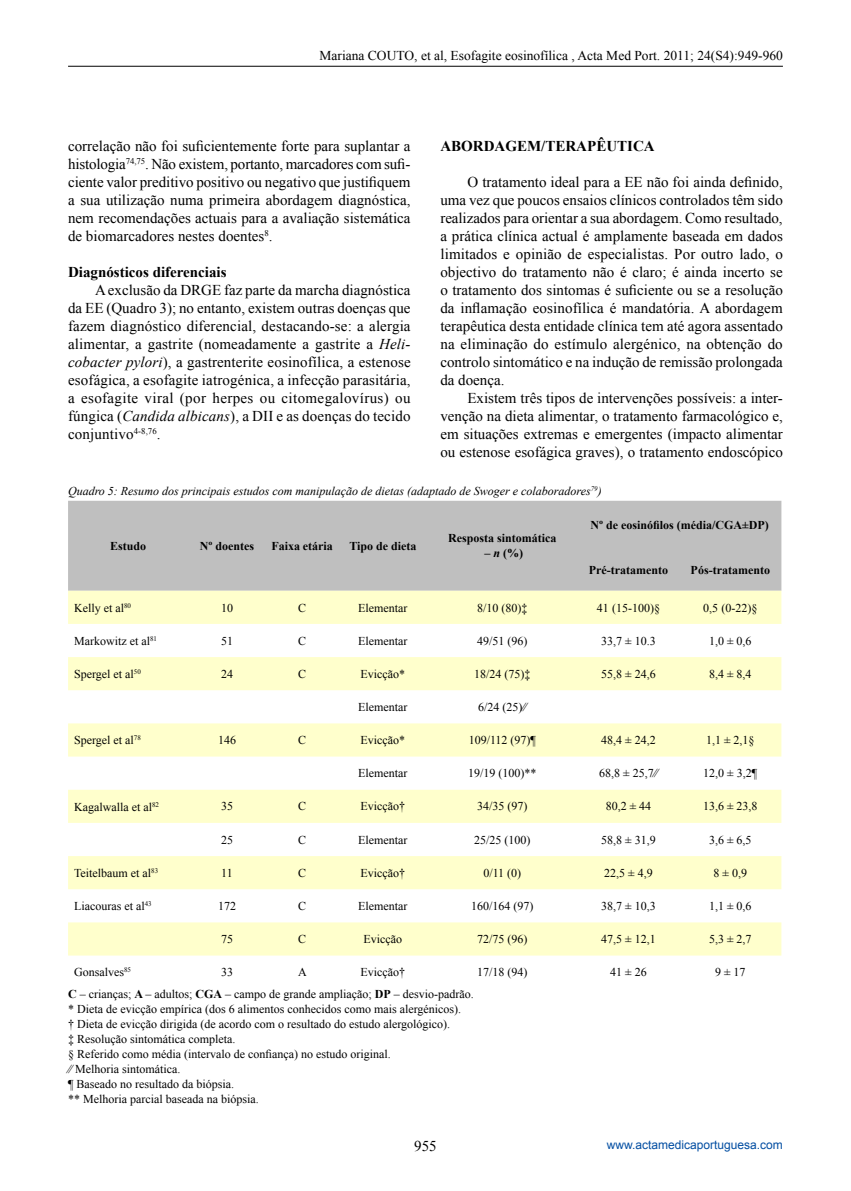
<style>
.page{position:relative;width:851px;height:1191px;background:#fff}
.page>*{position:absolute;margin:0;border:0;box-sizing:border-box;transform-origin:0 0}
.t1{font:15px/18px "Times New Roman";color:#000;text-align:justify}
.t2{font:700 15px "Times New Roman";color:#000}
.t3{font:13.5px "Times New Roman";color:#000}
.t4{font:12px/15px "Times New Roman";color:#000}
.t5{font:700 12px "Times New Roman";color:#000}
.t6{font:italic 12px "Times New Roman";color:#000}
.t7{font:12px "Arial";color:#034ea2}
.s1{font-style:italic}
.s2{font-weight:700}
</style>
<div class="page">
<div style="left:68px;top:501px;width:713px;height:90px;background:#bfbfbf"></div>
<svg style="left:68px;top:591px;width:713px;height:364px;fill:#ffc"></svg>
<hr style="left:68px;top:66px;width:714px;height:1px;background:#000">
<p class="t3" style="left:319px;top:47px;width:465px">Mariana COUTO, et al, Esofagite eosinofílica , Acta Med Port. 2011; 24(S4):949-960</p>
<p class="t2" style="left:440px;top:135px;width:187px">ABORDAGEM/TERAPÊUTICA</p>
<p class="t1" style="left:440px;top:172px;width:344px;text-indent:27px">O tratamento ideal para a EE não foi ainda definido, uma vez que poucos ensaios clínicos controlados têm sido realizados para orientar a sua abordagem. Como resultado, a prática clínica actual é amplamente baseada em dados limitados e opinião de especialistas. Por outro lado, o objectivo do tratamento não é claro; é ainda incerto se o tratamento dos sintomas é suficiente ou se a resolução da inflamação eosinofílica é mandatória. A abordagem terapêutica desta entidade clínica tem até agora assentado na eliminação do estímulo alergénico, na obtenção do controlo sintomático e na indução de remissão prolongada da doença.</p>
<p class="t1" style="left:440px;top:388px;width:344px;text-indent:27px">Existem três tipos de intervenções possíveis: a inter&shy;venção na dieta alimentar, o tratamento farmacológico e, em situações extremas e emergentes (impacto alimentar ou estenose esofágica graves), o tratamento endoscópico</p>
<p class="t6" style="left:68px;top:482px;width:535px">Quadro 5: Resumo dos principais estudos com manipulação de dietas (adaptado de Swoger e colaboradores<sup>79</sup>)</p>
<p class="t1" style="left:68px;top:136px;width:344px">correlação não foi suficientemente forte para suplantar a histologia<sup>74,75</sup>. Não existem, portanto, marcadores com sufi&shy;ciente valor preditivo positivo ou negativo que justifiquem a sua utilização numa primeira abordagem diagnóstica, nem recomendações actuais para a avaliação sistemática de biomarcadores nestes doentes<sup>8</sup>.</p>
<p class="t2" style="left:68px;top:261px;width:160px">Diagnósticos diferenciais</p>
<p class="t1" style="left:68px;top:280px;width:344px;text-indent:27px">A exclusão da DRGE faz parte da marcha diagnóstica da EE (Quadro 3); no entanto, existem outras doenças que fazem diagnóstico diferencial, destacando-se: a alergia alimentar, a gastrite (nomeadamente a gastrite a <span class="s1">Heli&shy;cobacter pylori</span>), a gastrenterite eosinofílica, a estenose esofágica, a esofagite iatrogénica, a infecção parasitária, a esofagite viral (por herpes ou citomegalovírus) ou fúngica (<span class="s1">Candida albicans</span>), a DII e as doenças do tecido conjuntivo<sup>4-8,76</sup>.</p>
<p class="t5" style="left:110px;top:537px;width:38px">Estudo</p>
<p class="t5" style="left:200px;top:537px;width:56px">Nº doentes</p>
<p class="t5" style="left:271px;top:537px;width:63px">Faixa etária</p>
<p class="t5" style="left:349px;top:537px;width:69px">Tipo de dieta</p>
<p class="t5" style="left:448px;top:530px;width:110px">Resposta sintomática</p>
<p class="t5" style="left:484px;top:545px;width:40px">– <span class="s1">n</span> (%)</p>
<p class="t5" style="left:590px;top:516px;width:180px">Nº de eosinófilos (média/CGA±DP)</p>
<p class="t5" style="left:588px;top:561px;width:81px">Pré-tratamento</p>
<p class="t5" style="left:690px;top:561px;width:81px">Pós-tratamento</p>
<p class="t4" style="left:74px;top:600px;width:58px">Kelly et al<sup>80</sup></p>
<p class="t4" style="left:221px;top:600px;width:13px">10</p>
<p class="t4" style="left:298px;top:600px;width:10px">C</p>
<p class="t4" style="left:358px;top:600px;width:51px">Elementar</p>
<p class="t4" style="left:477px;top:600px;width:52px">8/10 (80)‡</p>
<p class="t4" style="left:597px;top:600px;width:64px">41 (15-100)§</p>
<p class="t4" style="left:703px;top:600px;width:55px">0,5 (0-22)§</p>
<p class="t4" style="left:74px;top:633px;width:84px">Markowitz et al<sup>81</sup></p>
<p class="t4" style="left:221px;top:633px;width:13px">51</p>
<p class="t4" style="left:298px;top:633px;width:10px">C</p>
<p class="t4" style="left:358px;top:633px;width:51px">Elementar</p>
<p class="t4" style="left:477px;top:633px;width:52px">49/51 (96)</p>
<p class="t4" style="left:601px;top:633px;width:56px">33,7 ± 10.3</p>
<p class="t4" style="left:709px;top:633px;width:44px">1,0 ± 0,6</p>
<p class="t4" style="left:74px;top:666px;width:68px">Spergel et al<sup>50</sup></p>
<p class="t4" style="left:221px;top:666px;width:13px">24</p>
<p class="t4" style="left:298px;top:666px;width:10px">C</p>
<p class="t4" style="left:360px;top:666px;width:46px">Evicção*</p>
<p class="t4" style="left:474px;top:666px;width:58px">18/24 (75)‡</p>
<p class="t4" style="left:601px;top:666px;width:56px">55,8 ± 24,6</p>
<p class="t4" style="left:709px;top:666px;width:44px">8,4 ± 8,4</p>
<p class="t4" style="left:358px;top:699px;width:51px">Elementar</p>
<p class="t4" style="left:478px;top:699px;width:50px">6/24 (25)⁄⁄</p>
<p class="t4" style="left:74px;top:732px;width:68px">Spergel et al<sup>78</sup></p>
<p class="t4" style="left:218px;top:732px;width:19px">146</p>
<p class="t4" style="left:298px;top:732px;width:10px">C</p>
<p class="t4" style="left:360px;top:732px;width:46px">Evicção*</p>
<p class="t4" style="left:468px;top:732px;width:69px">109/112 (97)¶</p>
<p class="t4" style="left:601px;top:732px;width:56px">48,4 ± 24,2</p>
<p class="t4" style="left:706px;top:732px;width:50px">1,1 ± 2,1§</p>
<p class="t4" style="left:358px;top:765px;width:51px">Elementar</p>
<p class="t4" style="left:468px;top:765px;width:70px">19/19 (100)**</p>
<p class="t4" style="left:599px;top:765px;width:60px">68,8 ± 25,7⁄⁄</p>
<p class="t4" style="left:703px;top:765px;width:56px">12,0 ± 3,2¶</p>
<p class="t4" style="left:74px;top:798px;width:86px">Kagalwalla et al<sup>82</sup></p>
<p class="t4" style="left:221px;top:798px;width:13px">35</p>
<p class="t4" style="left:298px;top:798px;width:10px">C</p>
<p class="t4" style="left:360px;top:798px;width:46px">Evicção†</p>
<p class="t4" style="left:477px;top:798px;width:52px">34/35 (97)</p>
<p class="t4" style="left:605px;top:798px;width:47px">80,2 ± 44</p>
<p class="t4" style="left:703px;top:798px;width:56px">13,6 ± 23,8</p>
<p class="t4" style="left:221px;top:832px;width:13px">25</p>
<p class="t4" style="left:298px;top:832px;width:10px">C</p>
<p class="t4" style="left:358px;top:832px;width:51px">Elementar</p>
<p class="t4" style="left:474px;top:832px;width:58px">25/25 (100)</p>
<p class="t4" style="left:601px;top:832px;width:56px">58,8 ± 31,9</p>
<p class="t4" style="left:709px;top:832px;width:44px">3,6 ± 6,5</p>
<p class="t4" style="left:74px;top:865px;width:86px">Teitelbaum et al<sup>83</sup></p>
<p class="t4" style="left:221px;top:865px;width:13px">11</p>
<p class="t4" style="left:298px;top:865px;width:10px">C</p>
<p class="t4" style="left:360px;top:865px;width:46px">Evicção†</p>
<p class="t4" style="left:483px;top:865px;width:39px">0/11 (0)</p>
<p class="t4" style="left:604px;top:865px;width:50px">22,5 ± 4,9</p>
<p class="t4" style="left:713px;top:865px;width:35px">8 ± 0,9</p>
<p class="t4" style="left:74px;top:898px;width:79px">Liacouras et al<sup>43</sup></p>
<p class="t4" style="left:218px;top:898px;width:19px">172</p>
<p class="t4" style="left:298px;top:898px;width:10px">C</p>
<p class="t4" style="left:358px;top:898px;width:51px">Elementar</p>
<p class="t4" style="left:471px;top:898px;width:64px">160/164 (97)</p>
<p class="t4" style="left:601px;top:898px;width:56px">38,7 ± 10,3</p>
<p class="t4" style="left:709px;top:898px;width:44px">1,1 ± 0,6</p>
<p class="t4" style="left:221px;top:931px;width:13px">75</p>
<p class="t4" style="left:298px;top:931px;width:10px">C</p>
<p class="t4" style="left:363px;top:931px;width:40px">Evicção</p>
<p class="t4" style="left:477px;top:931px;width:52px">72/75 (96)</p>
<p class="t4" style="left:601px;top:931px;width:56px">47,5 ± 12,1</p>
<p class="t4" style="left:709px;top:931px;width:44px">5,3 ± 2,7</p>
<p class="t4" style="left:74px;top:964px;width:58px">Gonsalves<sup>85</sup></p>
<p class="t4" style="left:221px;top:964px;width:13px">33</p>
<p class="t4" style="left:298px;top:964px;width:10px">A</p>
<p class="t4" style="left:360px;top:964px;width:46px">Evicção†</p>
<p class="t4" style="left:477px;top:964px;width:52px">17/18 (94)</p>
<p class="t4" style="left:610px;top:964px;width:38px">41 ± 26</p>
<p class="t4" style="left:715px;top:964px;width:32px">9 ± 17</p>
<p class="t4" style="left:68px;top:986px;width:137px"><span class="s2">C</span> – crianças; <span class="s2">A</span> – adultos; <span class="s2">CGA</span></p>
<p class="t4" style="left:68px;top:986px;width:407px;text-indent:157px">– campo de grande ampliação; <span class="s2">DP</span> – desvio-padrão. * Dieta de evicção empírica (dos 6 alimentos conhecidos como mais alergénicos).<br>† Dieta de evicção dirigida (de acordo com o resultado do estudo alergológico).<br>‡ Resolução sintomática completa.<br>§ Referido como média (intervalo de confiança) no estudo original.<br>⁄⁄ Melhoria sintomática.<br>¶ Baseado no resultado da biópsia.<br>** Melhoria parcial baseada na biópsia.</p>
<p class="t1" style="left:414px;top:1137px;width:24px">955</p>
<p class="t7" style="left:606px;top:1136px;width:178px">www.actamedicaportuguesa.com</p>
</div>
